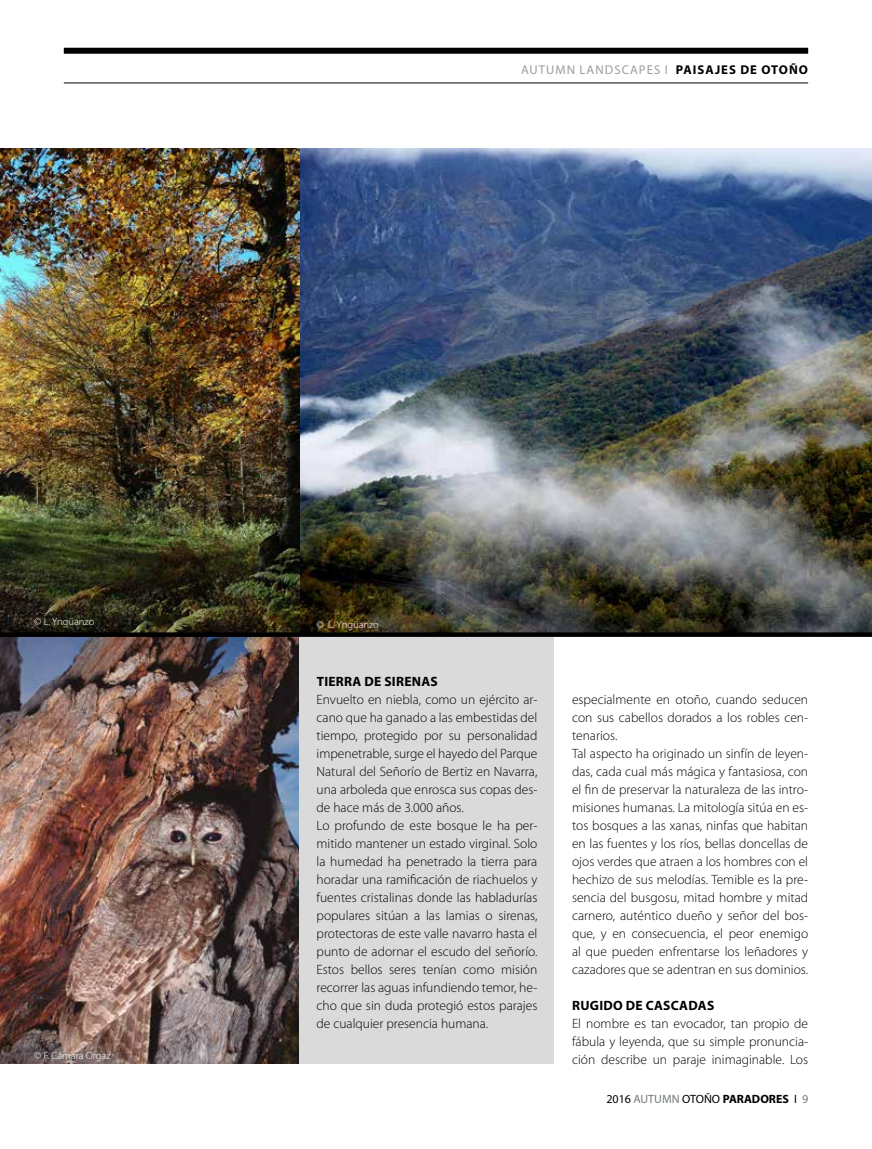
<style>
.page{position:relative;width:872px;height:1149px;background:#fff}
.page>*{position:absolute;margin:0;border:0;box-sizing:border-box;transform-origin:0 0}
.t1{font:300 13.5px/18px "Myriad Pro";color:#000}
.t2{font:700 13.5px "Myriad Pro";letter-spacing:.02em;color:#000}
.t3{font:12.75px "Myriad Pro";letter-spacing:.08em;color:#9d9d9c}
.t4{font:12px "Myriad Pro";color:#000}
.t5{font:300 10.5px "Myriad Pro";color:#fff}
.s1{font-weight:700;color:#000}
.s2{color:#73797c}
.s3{font-weight:700}
</style>
<div class="page">
<div style="left:64px;top:48px;width:744px;height:6px;background:#000"></div>
<hr style="left:64px;top:83px;width:744px;height:1px;background:#000">
<img style="left:300px;top:149px;width:572px;height:483px">
<img style="left:0;top:149px;width:300px;height:483px">
<img style="left:0;top:636px;width:300px;height:427px">
<svg style="left:0;top:632px;width:872px;height:4px;background:#040403"></svg>
<div style="left:300px;top:636px;width:254px;height:427px;background:#dadada"></div>
<p class="t3" style="left:521px;top:62px;width:288px">AUTUMN LANDSCAPES I <span class="s1">PAISAJES DE OTOÑO</span></p>
<p class="t5" style="left:34px;top:615px;width:61px">© L. Yngüanzo</p>
<p class="t5" style="left:316px;top:617px;width:64px">© L. Yngüanzo</p>
<p class="t5" style="left:34px;top:1048px;width:78px">© F. Cámara Orgaz</p>
<p class="t2" style="left:317px;top:672px;width:123px">TIERRA DE SIRENAS</p>
<p class="t1" style="left:316px;top:690px;width:222px">Envuelto en niebla, como un ejército ar&shy;cano que ha ganado a las embestidas del tiempo, protegido por su personalidad impenetrable, surge el hayedo del Parque Natural del Señorío de Bertiz en Navarra, una arboleda que enrosca sus copas des&shy;de hace más de 3.000 años.<br>Lo profundo de este bosque le ha per&shy;mitido mantener un estado virginal. Solo la humedad ha penetrado la tierra para horadar una ramificación de riachuelos y fuentes cristalinas donde las habladurías populares sitúan a las lamias o sirenas, protectoras de este valle navarro hasta el punto de adornar el escudo del señorío.<br>Estos bellos seres tenían como misión recorrer las aguas infundiendo temor, he&shy;cho que sin duda protegió estos parajes de cualquier presencia humana.</p>
<p class="t1" style="left:572px;top:689px;width:238px">especialmente en otoño, cuando seducen con sus cabellos dorados a los robles cen&shy;tenarios.<br>Tal aspecto ha originado un sinfín de leyen&shy;das, cada cual más mágica y fantasiosa, con el fin de preservar la naturaleza de las intro&shy;misiones humanas. La mitología sitúa en es&shy;tos bosques a las xanas, ninfas que habitan en las fuentes y los ríos, bellas doncellas de ojos verdes que atraen a los hombres con el hechizo de sus melodías. Temible es la pre&shy;sencia del busgosu, mitad hombre y mitad carnero, auténtico dueño y señor del bos&shy;que, y en consecuencia, el peor enemigo al que pueden enfrentarse los leñadores y cazadores que se adentran en sus dominios.</p>
<p class="t2" style="left:572px;top:996px;width:144px">RUGIDO DE CASCADAS</p>
<p class="t1" style="left:572px;top:1013px;width:238px;text-align:justify">El nombre es tan evocador, tan propio de fábula y leyenda, que su simple pronuncia&shy;ción describe un paraje inimaginable. Los</p>
<p class="t4" style="left:606px;top:1090px;width:203px">2016 <span class="s2">AUTUMN</span> OTOÑO <span class="s3">PARADORES</span> Ι <span class="s2">9</span></p>
</div>
